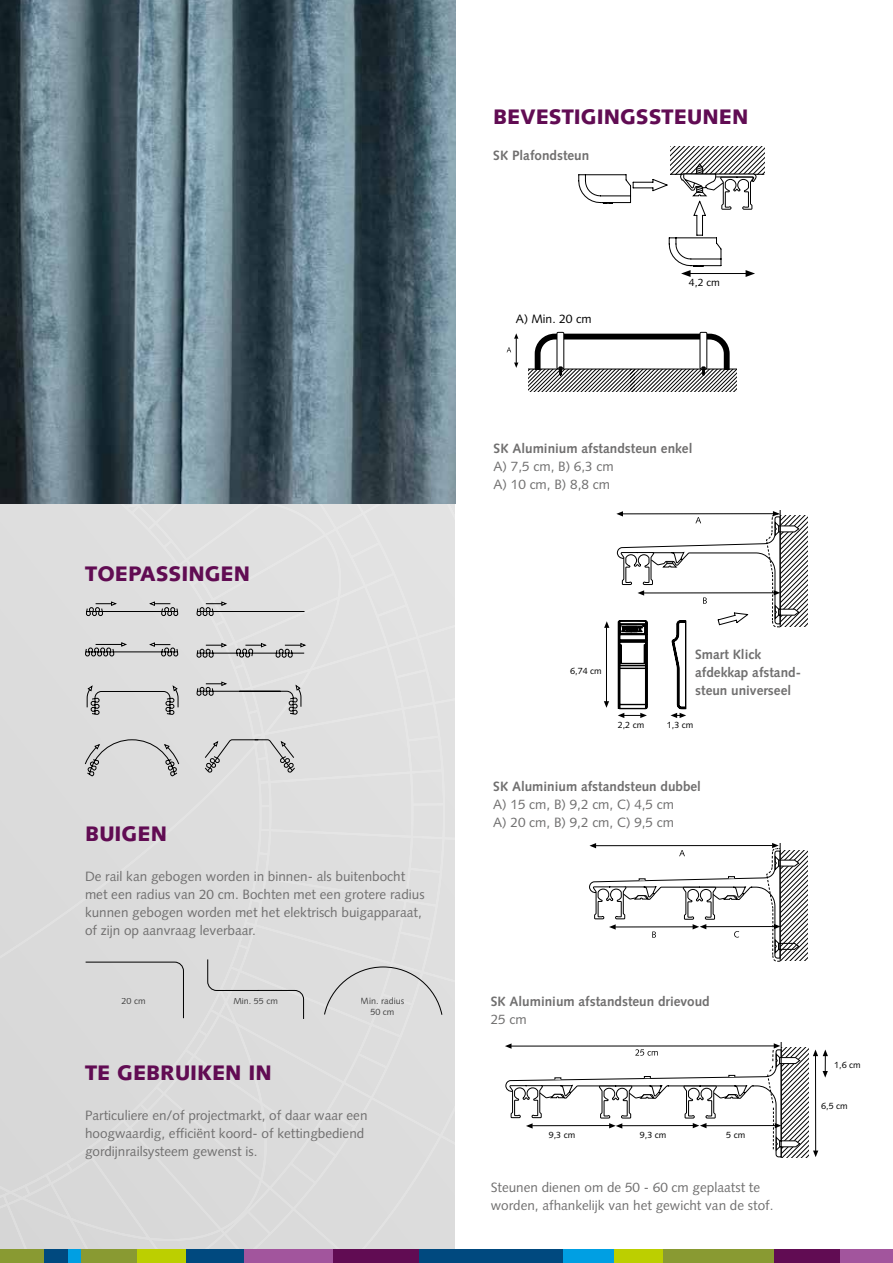
<style>
.page{position:relative;width:893px;height:1263px;background:#fff}
.page>*{position:absolute;margin:0;border:0;box-sizing:border-box;transform-origin:0 0}
.t1{font:900 21px "Syntax";color:#610c53}
.t2{font:13.5px/18px "Syntax";color:#706f6f}
.t3{font:700 13.5px/18px "Syntax";color:#706f6f}
.t4{font:12.15px "Syntax";color:#000}
.t5{font:10.5px "Syntax";color:#000}
.t6{font:9px/10.5px "Syntax";color:#000;text-align:center}
</style>
<div class="page">
<div style="left:0;top:504px;width:455px;height:746px;background:#ddd"></div>
<div style="left:243px;top:1250px;width:90px;height:13px;background:#a2559d"></div>
<div style="left:836px;top:1250px;width:57px;height:13px;background:#a2559d"></div>
<div style="left:0;top:1250px;width:44px;height:13px;background:#899a32"></div>
<div style="left:68px;top:1250px;width:13px;height:13px;background:#009fe3"></div>
<div style="left:562px;top:1250px;width:52px;height:13px;background:#009fe3"></div>
<div style="left:186px;top:1250px;width:58px;height:13px;background:#00497f"></div>
<div style="left:418px;top:1250px;width:144px;height:13px;background:#00497f"></div>
<div style="left:44px;top:1250px;width:24px;height:13px;background:#00497f"></div>
<div style="left:333px;top:1250px;width:85px;height:13px;background:#610c53"></div>
<div style="left:774px;top:1250px;width:66px;height:13px;background:#610c53"></div>
<div style="left:81px;top:1250px;width:57px;height:13px;background:#899a32"></div>
<div style="left:662px;top:1250px;width:112px;height:13px;background:#899a32"></div>
<div style="left:138px;top:1250px;width:48px;height:13px;background:#bccf00"></div>
<div style="left:614px;top:1250px;width:49px;height:13px;background:#bccf00"></div>
<svg style="left:85px;top:739px;width:94px;height:37px"></svg>
<svg style="left:85px;top:601px;width:221px;height:114px"></svg>
<img style="left:0;top:0;width:455px;height:504px">
<svg style="left:205px;top:739px;width:90px;height:34px"></svg>
<div style="left:85px;top:959px;width:357px;height:60px;background:#dcdcdc"></div>
<svg style="left:604px;top:621px;width:5px;height:7px"></svg>
<svg style="left:604px;top:701px;width:5px;height:7px"></svg>
<hr style="left:606px;top:627px;width:1px;height:77px;background:#000">
<div style="left:700px;top:332px;width:7px;height:37px;border:1px solid #000"></div>
<div style="left:557px;top:332px;width:7px;height:37px;border:1px solid #000"></div>
<svg style="left:507px;top:333px;width:11px;height:35px"></svg>
<svg style="left:528px;top:334px;width:208px;height:57px"></svg>
<svg style="left:616px;top:511px;width:191px;height:207px"></svg>
<svg style="left:578px;top:147px;width:187px;height:130px"></svg>
<svg style="left:505px;top:1043px;width:323px;height:115px"></svg>
<svg style="left:589px;top:843px;width:218px;height:119px"></svg>
<h1 class="t1" style="left:85px;top:561px;width:166px">TOEPASSINGEN</h1>
<h1 class="t1" style="left:85px;top:821px;width:84px">BUIGEN</h1>
<p class="t2" style="left:85px;top:867px;width:341px">De rail kan gebogen worden in binnen- als buitenbocht met een radius van 20 cm. Bochten met een grotere radius kunnen gebogen worden met het elektrisch buigapparaat, of zijn op aanvraag leverbaar.</p>
<p class="t6" style="left:122px;top:996px;width:26px">20 cm</p>
<p class="t6" style="left:361px;top:996px;width:45px">Min. radius<br>50 cm</p>
<p class="t6" style="left:233px;top:996px;width:46px">Min. 55 cm</p>
<h1 class="t1" style="left:85px;top:1060px;width:188px">TE GEBRUIKEN IN</h1>
<p class="t2" style="left:85px;top:1106px;width:284px">Particuliere en/of projectmarkt, of daar waar een hoogwaardig, efficiënt koord- of kettingbediend gordijnrailsysteem gewenst is.</p>
<h1 class="t1" style="left:493px;top:104px;width:257px">BEVESTIGINGSSTEUNEN</h1>
<p class="t3" style="left:493px;top:146px;width:98px">SK Plafondsteun</p>
<p class="t4" style="left:516px;top:311px;width:77px">A) Min. 20 cm</p>
<p class="t5" style="left:689px;top:276px;width:32px">4,2 cm</p>
<p class="t3" style="left:494px;top:439px;width:200px">SK Aluminium afstandsteun enkel</p>
<p class="t2" style="left:494px;top:457px;width:122px">A) 7,5 cm, B) 6,3 cm<br>A) 10 cm, B) 8,8 cm</p>
<p class="t6" style="left:570px;top:665px;width:33px">6,74 cm</p>
<p class="t6" style="left:618px;top:720px;width:28px">2,2 cm</p>
<p class="t3" style="left:695px;top:645px;width:107px">Smart Klick afdekkap afstand&shy;steun universeel</p>
<p class="t6" style="left:667px;top:720px;width:28px">1,3 cm</p>
<p class="t3" style="left:493px;top:778px;width:209px">SK Aluminium afstandsteun dubbel</p>
<p class="t2" style="left:493px;top:796px;width:182px">A) 15 cm, B) 9,2 cm, C) 4,5 cm<br>A) 20 cm, B) 9,2 cm, C) 9,5 cm</p>
<p class="t3" style="left:491px;top:992px;width:221px">SK Aluminium afstandsteun drievoud</p>
<p class="t2" style="left:491px;top:1010px;width:38px">25 cm</p>
<p class="t6" style="left:549px;top:1130px;width:28px">9,3 cm</p>
<p class="t6" style="left:640px;top:1130px;width:28px">9,3 cm</p>
<p class="t6" style="left:726px;top:1130px;width:21px">5 cm</p>
<p class="t2" style="left:491px;top:1178px;width:284px">Steunen dienen om de 50 - 60 cm geplaatst te worden, afhankelijk van het gewicht van de stof.</p>
<p class="t6" style="left:834px;top:1059px;width:28px">1,6 cm</p>
<p class="t6" style="left:821px;top:1100px;width:28px">6,5 cm</p>
</div>
